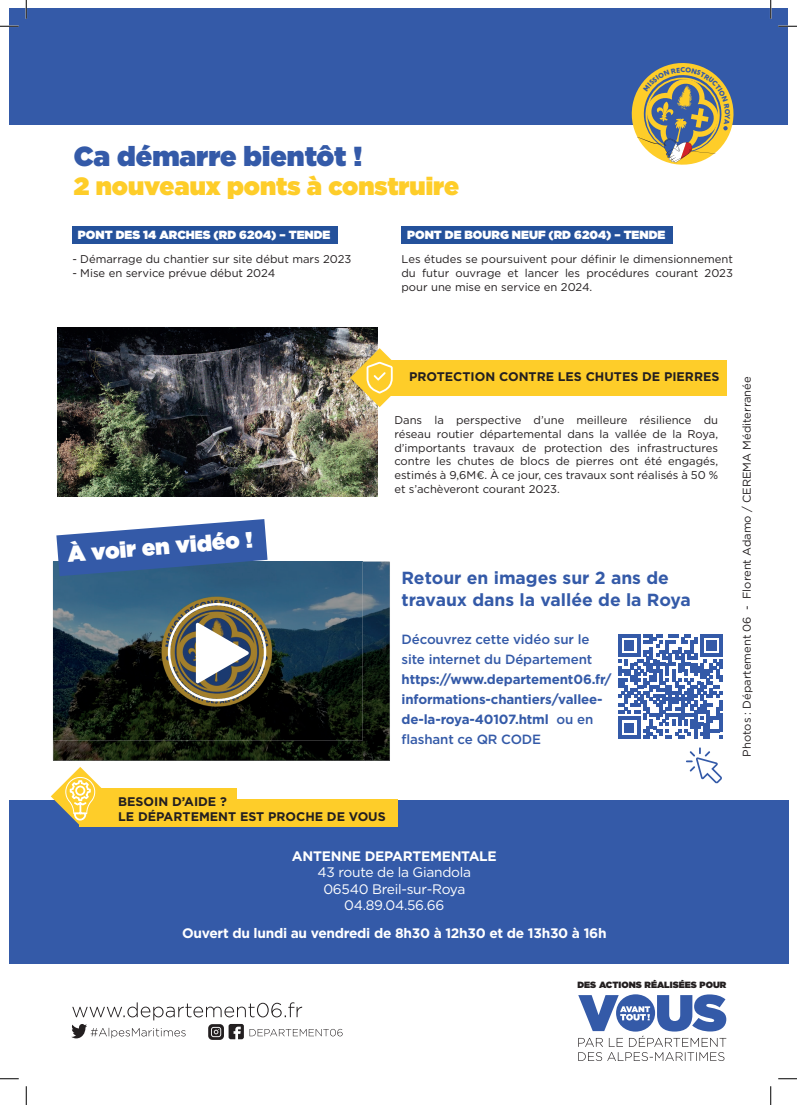
<style>
.page{position:relative;width:797px;height:1105px;background:#fff}
.page>*{position:absolute;margin:0;border:0;box-sizing:border-box;transform-origin:0 0}
.t1{font:900 27.5px "Gotham";color:#345aa8}
.t2{font:900 25px "Gotham";color:#fecd29}
.t3{font:900 22.5px "Gotham";color:#fff}
.t4{font:700 17.5px/22.5px "Gotham";color:#345aa8}
.t5{font:700 13.75px "Gotham";letter-spacing:-.02em;color:#fff}
.t6{font:13.75px/16.5px "Gotham";letter-spacing:-.02em;color:#fff;text-align:center}
.t7{font:700 13.38px/20px "Gotham";letter-spacing:-.01em;color:#345aa8}
.t8{font:500 13.38px/20px "Gotham";letter-spacing:-.01em;color:#345aa8}
.t9{font:700 12.5px/15px "Gotham";color:#231f20}
.t10{font:900 11.88px "Gotham";color:#fff}
.t11{font:11.25px/13.8px "Gotham";color:#231f20;text-align:justify}
.t12{font:900 9px "Gotham";color:#231f20}
.s1{font-weight:500}
</style>
<div class="page">
<div style="left:9px;top:800px;width:779px;height:164px;background:#345aa8"></div>
<svg style="left:578px;top:994px;width:148px;height:67px"></svg>
<svg style="left:71px;top:1002px;width:271px;height:38px"></svg>
<img style="left:53px;top:562px;width:336px;height:198px">
<img style="left:140px;top:562px;width:222px;height:178px">
<img style="left:53px;top:740px;width:310px;height:20px">
<div style="left:9px;top:9px;width:778px;height:116px;background:#345aa8"></div>
<svg style="left:56px;top:519px;width:211px;height:57px;background:#5173af"></svg>
<svg style="left:686px;top:747px;width:36px;height:36px"></svg>
<div style="left:81px;top:788px;width:155px;height:28px;background:#fecd29"></div>
<div style="left:79px;top:800px;width:318px;height:27px;background:#fecd29"></div>
<svg style="left:51px;top:767px;width:51px;height:58px"></svg>
<div style="left:72px;top:226px;width:266px;height:17px;background:#24519b"></div>
<div style="left:401px;top:226px;width:272px;height:17px;background:#24519b"></div>
<svg style="left:618px;top:634px;width:104px;height:104px"></svg>
<svg style="left:196px;top:622px;width:53px;height:62px"></svg>
<div style="left:168px;top:603px;width:98px;height:98px;border:2px solid #fff;border-radius:50%"></div>
<img style="left:57px;top:327px;width:320px;height:170px">
<div style="left:386px;top:360px;width:340px;height:35px;background:#fecd29"></div>
<svg style="left:350px;top:348px;width:59px;height:59px"></svg>
<svg style="left:0;top:25px;width:19px;height:2px"></svg>
<svg style="left:778px;top:25px;width:19px;height:2px"></svg>
<svg style="left:0;top:1078px;width:19px;height:1px"></svg>
<svg style="left:778px;top:1078px;width:19px;height:1px"></svg>
<svg style="left:25px;top:0;width:2px;height:19px"></svg>
<svg style="left:25px;top:1086px;width:2px;height:19px"></svg>
<svg style="left:770px;top:0;width:1px;height:19px"></svg>
<svg style="left:770px;top:1086px;width:1px;height:19px"></svg>
<svg style="left:631px;top:63px;width:103px;height:102px"></svg>
<h1 class="t1" style="left:74px;top:136px;width:290px">Ca démarre bientôt !</h1>
<h2 class="t2" style="left:74px;top:168px;width:386px">2 nouveaux ponts à construire</h2>
<p class="t10" style="left:78px;top:227px;width:254px">PONT DES 14 ARCHES (RD 6204) – TENDE</p>
<p class="t10" style="left:407px;top:227px;width:260px">PONT DE BOURG NEUF (RD 6204) – TENDE</p>
<p class="t11" style="left:72px;top:252px;width:281px">- Démarrage du chantier sur site début mars 2023</p>
<p class="t11" style="left:72px;top:266px;width:204px">- Mise en service prévue début 2024</p>
<p class="t11" style="left:401px;top:252px;width:333px">Les études se poursuivent pour définir le dimensionnement du futur ouvrage et lancer les procédures courant 2023 pour une mise en service en 2024.</p>
<p class="t9" style="left:409px;top:369px;width:312px">PROTECTION CONTRE LES CHUTES DE PIERRES</p>
<h3 class="t3" style="left:66px;top:538px;width:187px;rotate:-5deg">À voir en vidéo !</h3>
<p class="t11" style="left:394px;top:413px;width:325px">Dans la perspective d’une meilleure résilience du réseau routier départemental dans la vallée de la Roya, d’importants travaux de protection des infrastructures contre les chutes de blocs de pierres ont été engagés, estimés à 9,6M€. À ce jour, ces travaux sont réalisés à 50 % et s’achèveront courant 2023.</p>
<h3 class="t4" style="left:401px;top:566px;width:291px">Retour en images sur 2 ans de travaux dans la vallée de la Roya</h3>
<p class="t8" style="left:401px;top:629px;width:192px">Découvrez cette vidéo sur le site internet du Département</p>
<p class="t7" style="left:401px;top:669px;width:212px">https://www.departement06.fr/ informations-chantiers/vallee&shy;de-la-roya-40107.html <span class="s1">ou en flashant ce QR CODE</span></p>
<p class="t9" style="left:118px;top:794px;width:269px">BESOIN D’AIDE ?<br>LE DÉPARTEMENT EST PROCHE DE VOUS</p>
<p class="t5" style="left:292px;top:847px;width:206px">ANTENNE DEPARTEMENTALE</p>
<p class="t6" style="left:317px;top:864px;width:155px">43 route de la Giandola<br>06540 Breil-sur-Roya<br>04.89.04.56.66</p>
<p class="t5" style="left:182px;top:924px;width:426px">Ouvert du lundi au vendredi de 8h30 à 12h30 et de 13h30 à 16h</p>
<p class="t11" style="left:739px;top:757px;width:382px;rotate:-90deg">Photos : Département 06 - Florent Adamo / CEREMA Méditerranée</p>
<p class="t12" style="left:577px;top:979px;width:150px">DES ACTIONS RÉALISÉES POUR</p>
</div>
